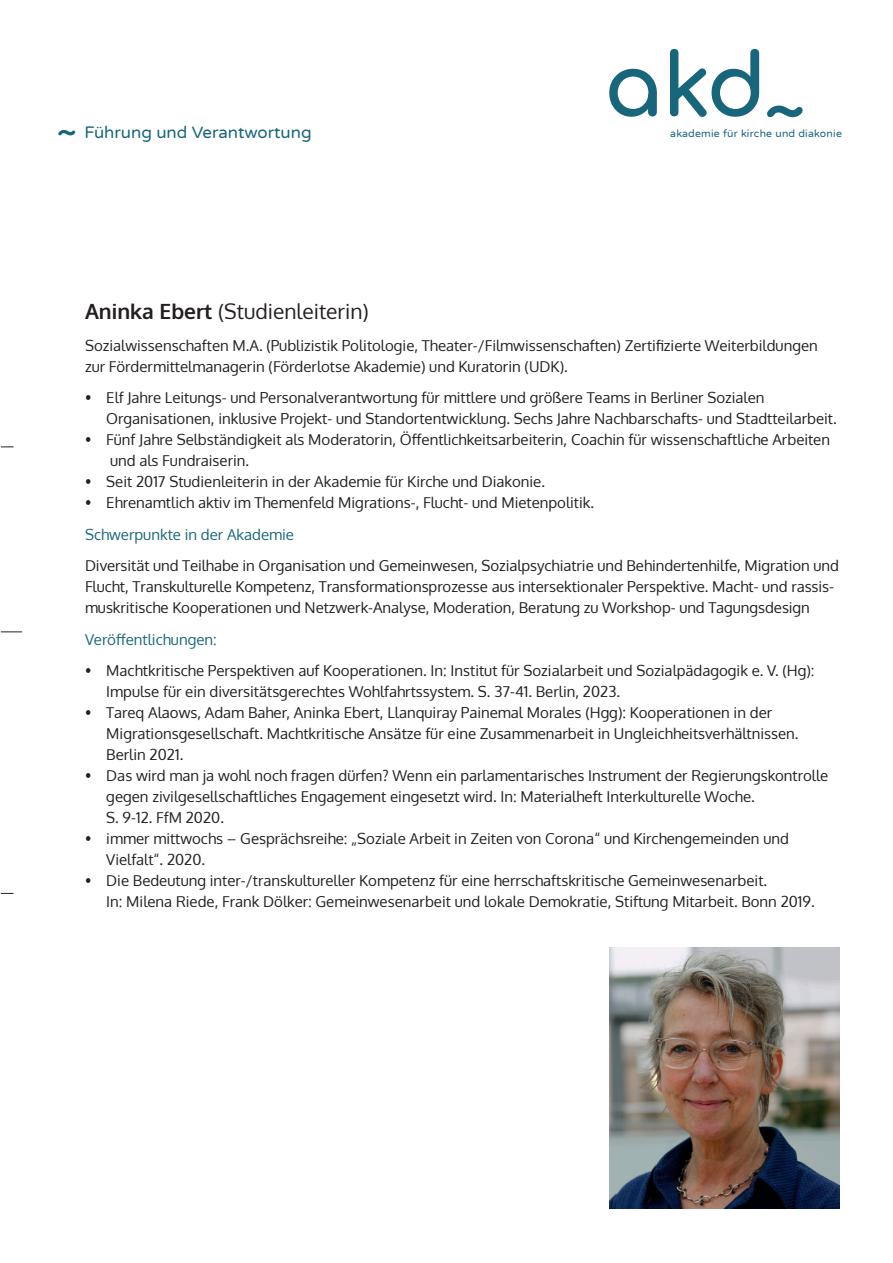
<style>
.page{position:relative;width:893px;height:1263px;background:#fff}
.page>*{position:absolute;margin:0;border:0;box-sizing:border-box;transform-origin:0 0}
.t1{font:40.8px "Comfortaa";color:#18667b}
.t2{font:21px "Oxygen";color:#231f20}
.t3{font:16.8px "Varela Round";color:#18667b}
.t4{font:15px/21px "Oxygen";color:#231f20}
.t5{font:15px "Oxygen";color:#18667b}
.t6{font:10.5px "Varela Round";letter-spacing:.02em;color:#18667b}
.s1{font-weight:700}
</style>
<div class="page">
<svg style="left:609px;top:49px;width:150px;height:68px"></svg>
<svg style="left:767px;top:106px;width:36px;height:11px"></svg>
<svg style="left:1px;top:446px;width:13px;height:1px"></svg>
<svg style="left:1px;top:893px;width:13px;height:1px"></svg>
<svg style="left:1px;top:631px;width:21px;height:1px"></svg>
<img style="left:610px;top:948px;width:229px;height:260px">
<h1 class="t1" style="left:57px;top:96px;width:21px">~</h1>
<p class="t3" style="left:84px;top:121px;width:229px">Führung und Verantwortung</p>
<p class="t6" style="left:670px;top:126px;width:173px">akademie für kirche und diakonie</p>
<h2 class="t2" style="left:85px;top:297px;width:285px"><span class="s1">Aninka Ebert</span> (Studienleiterin)</h2>
<p class="t4" style="left:85px;top:335px;width:734px">Sozialwissenschaften M.A. (Publizistik Politologie, Theater-/Filmwissenschaften) Zertifizierte Weiterbildungen zur Fördermittelmanagerin (Förderlotse Akademie) und Kuratorin (UDK).</p>
<p class="t4" style="left:106px;top:387px;width:732px;text-indent:-21px">• Elf Jahre Leitungs- und Personalverantwortung für mittlere und größere Teams in Berliner Sozialen<br>Organisationen, inklusive Projekt- und Standortentwicklung. Sechs Jahre Nachbarschafts- und Stadtteilarbeit.</p>
<p class="t4" style="left:110px;top:429px;width:721px;text-indent:-25px">• Fünf Jahre Selbständigkeit als Moderatorin, Öffentlichkeitsarbeiterin, Coachin für wissenschaftliche Arbeiten und als Fundraiserin.</p>
<p class="t4" style="left:85px;top:471px;width:461px">• Seit 2017 Studienleiterin in der Akademie für Kirche und Diakonie.</p>
<p class="t4" style="left:85px;top:492px;width:511px">• Ehrenamtlich aktiv im Themenfeld Migrations-, Flucht- und Mietenpolitik.</p>
<p class="t5" style="left:85px;top:524px;width:211px">Schwerpunkte in der Akademie</p>
<p class="t4" style="left:85px;top:555px;width:755px">Diversität und Teilhabe in Organisation und Gemeinwesen, Sozialpsychiatrie und Behindertenhilfe, Migration und<br>Flucht, Transkulturelle Kompetenz, Transformationsprozesse aus intersektionaler Perspektive. Macht- und rassis&shy;muskritische Kooperationen und Netzwerk-Analyse, Moderation, Beratung zu Workshop- und Tagungsdesign</p>
<p class="t5" style="left:85px;top:629px;width:133px">Veröffentlichungen:</p>
<p class="t4" style="left:106px;top:660px;width:710px;text-indent:-21px">• Machtkritische Perspektiven auf Kooperationen. In: Institut für Sozialarbeit und Sozialpädagogik e. V. (Hg):<br>Impulse für ein diversitätsgerechtes Wohlfahrtssystem. S. 37-41. Berlin, 2023.</p>
<p class="t4" style="left:106px;top:702px;width:694px;text-indent:-21px">• Tareq Alaows, Adam Baher, Aninka Ebert, Llanquiray Painemal Morales (Hgg): Kooperationen in der<br>Migrationsgesellschaft. Machtkritische Ansätze für eine Zusammenarbeit in Ungleichheitsverhältnissen.<br>Berlin 2021.</p>
<p class="t4" style="left:106px;top:765px;width:724px;text-indent:-21px">• Das wird man ja wohl noch fragen dürfen? Wenn ein parlamentarisches Instrument der Regierungskontrolle gegen zivilgesellschaftliches Engagement eingesetzt wird. In: Materialheft Interkulturelle Woche.<br>S. 9-12. FfM 2020.</p>
<p class="t4" style="left:106px;top:828px;width:684px;text-indent:-21px">• immer mittwochs – Gesprächsreihe: „Soziale Arbeit in Zeiten von Corona“ und Kirchengemeinden und<br>Vielfalt“. 2020.</p>
<p class="t4" style="left:106px;top:870px;width:710px;text-indent:-21px">• Die Bedeutung inter-/transkultureller Kompetenz für eine herrschaftskritische Gemeinwesenarbeit.<br>In: Milena Riede, Frank Dölker: Gemeinwesenarbeit und lokale Demokratie, Stiftung Mitarbeit. Bonn 2019.</p>
</div>
